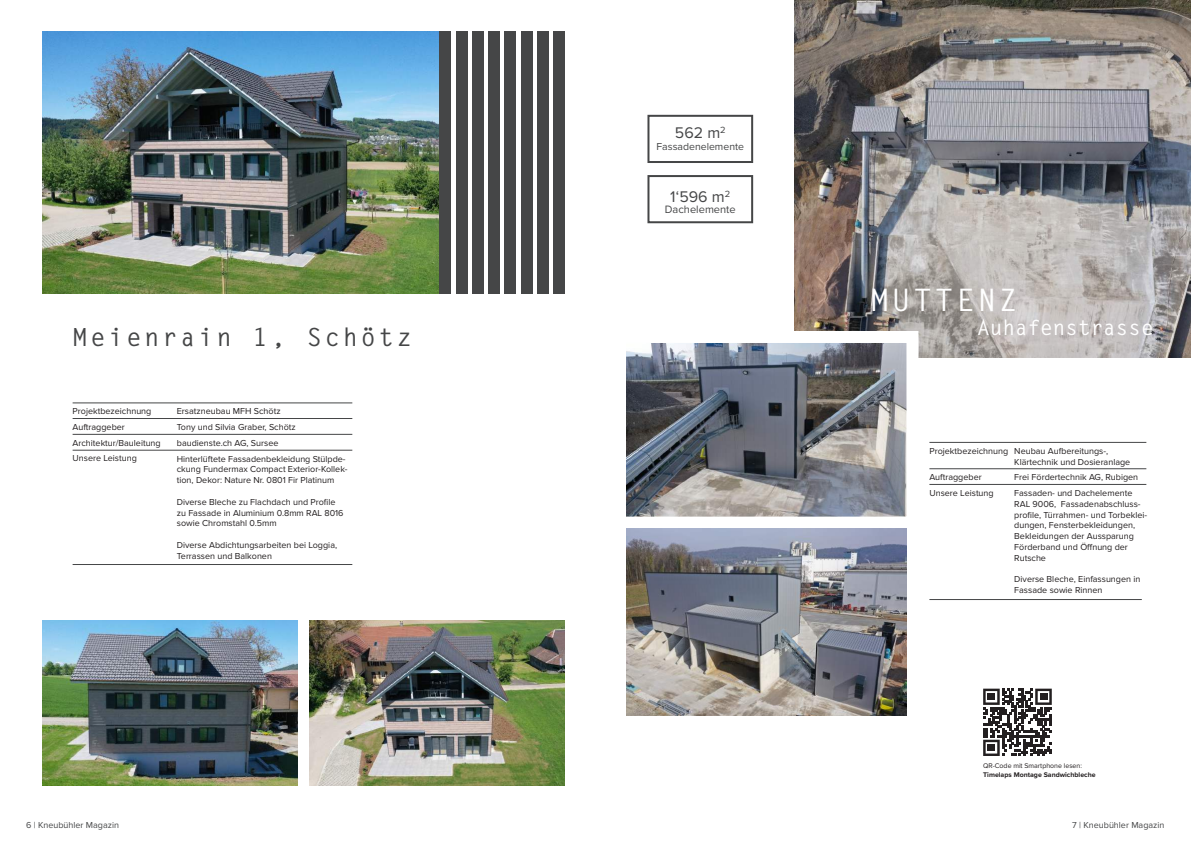
<style>
.page{position:relative;width:1191px;height:842px;background:#fff}
.page>*{position:absolute;margin:0;border:0;box-sizing:border-box;transform-origin:0 0}
.t1{font:700 31px "Letter Gothic Std";letter-spacing:.09em;color:#fff}
.t2{font:700 25px "Letter Gothic Std";letter-spacing:.12em;color:#454647}
.t3{font:700 21px "Letter Gothic Std";color:#fff}
.t4{font:16px "Proxima Nova";color:#454647}
.t5{font:11.1px "Proxima Nova";color:#454647}
.t6{font:10.5px "Proxima Nova";color:#454647}
.t7{font:9px/10.8px "Proxima Nova";color:#231f20}
.t8{font:9px "Proxima Nova";color:#454647}
.t9{font:700 7px "Proxima Nova";color:#231f20}
.t10{font:7px "Proxima Nova";color:#231f20}
</style>
<div class="page">
<img style="left:43px;top:621px;width:255px;height:164px">
<div style="left:553px;top:31px;width:11px;height:262px;background:#454647"></div>
<img style="left:43px;top:31px;width:396px;height:262px">
<div style="left:439px;top:31px;width:12px;height:262px;background:#454647"></div>
<div style="left:456px;top:31px;width:11px;height:262px;background:#454647"></div>
<div style="left:472px;top:31px;width:11px;height:262px;background:#454647"></div>
<div style="left:488px;top:31px;width:12px;height:262px;background:#454647"></div>
<div style="left:505px;top:31px;width:11px;height:262px;background:#454647"></div>
<div style="left:521px;top:31px;width:11px;height:262px;background:#454647"></div>
<div style="left:537px;top:31px;width:12px;height:262px;background:#454647"></div>
<hr style="left:73px;top:418px;width:279px;height:1px;background:#454647">
<hr style="left:73px;top:434px;width:279px;height:1px;background:#454647">
<hr style="left:73px;top:450px;width:279px;height:1px;background:#454647">
<hr style="left:73px;top:403px;width:279px;height:1px;background:#454647">
<hr style="left:73px;top:564px;width:279px;height:1px;background:#454647">
<img style="left:309px;top:621px;width:255px;height:164px">
<svg style="left:983px;top:689px;width:68px;height:67px"></svg>
<div style="left:988px;top:693px;width:7px;height:7px;background:#231f20"></div>
<div style="left:1040px;top:693px;width:7px;height:7px;background:#231f20"></div>
<div style="left:988px;top:744px;width:7px;height:7px;background:#231f20"></div>
<hr style="left:929px;top:469px;width:217px;height:1px;background:#454647">
<hr style="left:929px;top:484px;width:217px;height:1px;background:#454647">
<hr style="left:929px;top:442px;width:217px;height:1px;background:#454647">
<hr style="left:929px;top:599px;width:212px;height:1px;background:#454647">
<div style="left:647px;top:115px;width:106px;height:48px;border:2px solid #454647"></div>
<div style="left:647px;top:175px;width:106px;height:48px;border:2px solid #454647"></div>
<img style="left:794px;top:0;width:397px;height:357px">
<img style="left:626px;top:344px;width:279px;height:172px">
<img style="left:626px;top:529px;width:280px;height:187px">
<h2 class="t2" style="left:73px;top:322px;width:341px">Meienrain 1, Schötz</h2>
<p class="t7" style="left:73px;top:406px;width:80px">Projektbezeichnung</p>
<p class="t7" style="left:177px;top:406px;width:105px">Ersatzneubau MFH Schötz</p>
<p class="t7" style="left:73px;top:421px;width:54px">Auftraggeber</p>
<p class="t7" style="left:177px;top:422px;width:120px">Tony und Silvia Graber, Schötz</p>
<p class="t7" style="left:73px;top:453px;width:66px">Unsere Leistung</p>
<p class="t7" style="left:177px;top:453px;width:172px">Hinterlüftete Fassadenbekleidung Stülpde&shy;ckung Fundermax Compact Exterior-Kollek&shy;tion, Dekor: Nature Nr. 0801 Fir Platinum</p>
<p class="t7" style="left:177px;top:496px;width:168px">Diverse Bleche zu Flachdach und Profile zu Fassade in Aluminium 0.8mm RAL 8016 sowie Chromstahl 0.5mm</p>
<p class="t7" style="left:177px;top:540px;width:162px">Diverse Abdichtungsarbeiten bei Loggia,<br>Terrassen und Balkonen</p>
<p class="t7" style="left:73px;top:437px;width:90px">Architektur/Bauleitung</p>
<p class="t7" style="left:177px;top:438px;width:103px">baudienste.ch AG, Sursee</p>
<p class="t8" style="left:26px;top:820px;width:94px">6 | Kneubühler Magazin</p>
<h3 class="t4" style="left:675px;top:124px;width:52px">562 m<sup>2</sup></h3>
<p class="t6" style="left:656px;top:140px;width:89px">Fassadenelemente</p>
<h3 class="t4" style="left:670px;top:188px;width:61px">1‘596 m<sup>2</sup></h3>
<p class="t5" style="left:665px;top:203px;width:72px">Dachelemente</p>
<h1 class="t1" style="left:870px;top:280px;width:148px">MUTTENZ</h1>
<h3 class="t3" style="left:977px;top:315px;width:178px">Auhafenstrasse</h3>
<p class="t7" style="left:1014px;top:445px;width:118px">Neubau Aufbereitungs-,<br>Klärtechnik und Dosieranlage</p>
<p class="t7" style="left:929px;top:445px;width:80px">Projektbezeichnung</p>
<p class="t7" style="left:929px;top:472px;width:54px">Auftraggeber</p>
<p class="t7" style="left:1014px;top:472px;width:125px">Frei Fördertechnik AG, Rubigen</p>
<p class="t7" style="left:929px;top:487px;width:66px">Unsere Leistung</p>
<p class="t7" style="left:1014px;top:488px;width:134px">Fassaden- und Dachelemente<br>RAL 9006, Fassadenabschluss&shy;profile, Türrahmen- und Torbeklei&shy;dungen, Fensterbekleidungen,<br>Bekleidungen der Aussparung<br>Förderband und Öffnung der<br>Rutsche</p>
<p class="t7" style="left:1014px;top:574px;width:128px">Diverse Bleche, Einfassungen in<br>Fassade sowie Rinnen</p>
<p class="t10" style="left:983px;top:762px;width:100px">QR-Code mit Smartphone lesen:</p>
<p class="t9" style="left:983px;top:769px;width:114px">Timelaps Montage Sandwichbleche</p>
<p class="t8" style="left:1072px;top:820px;width:94px">7 | Kneubühler Magazin</p>
</div>
